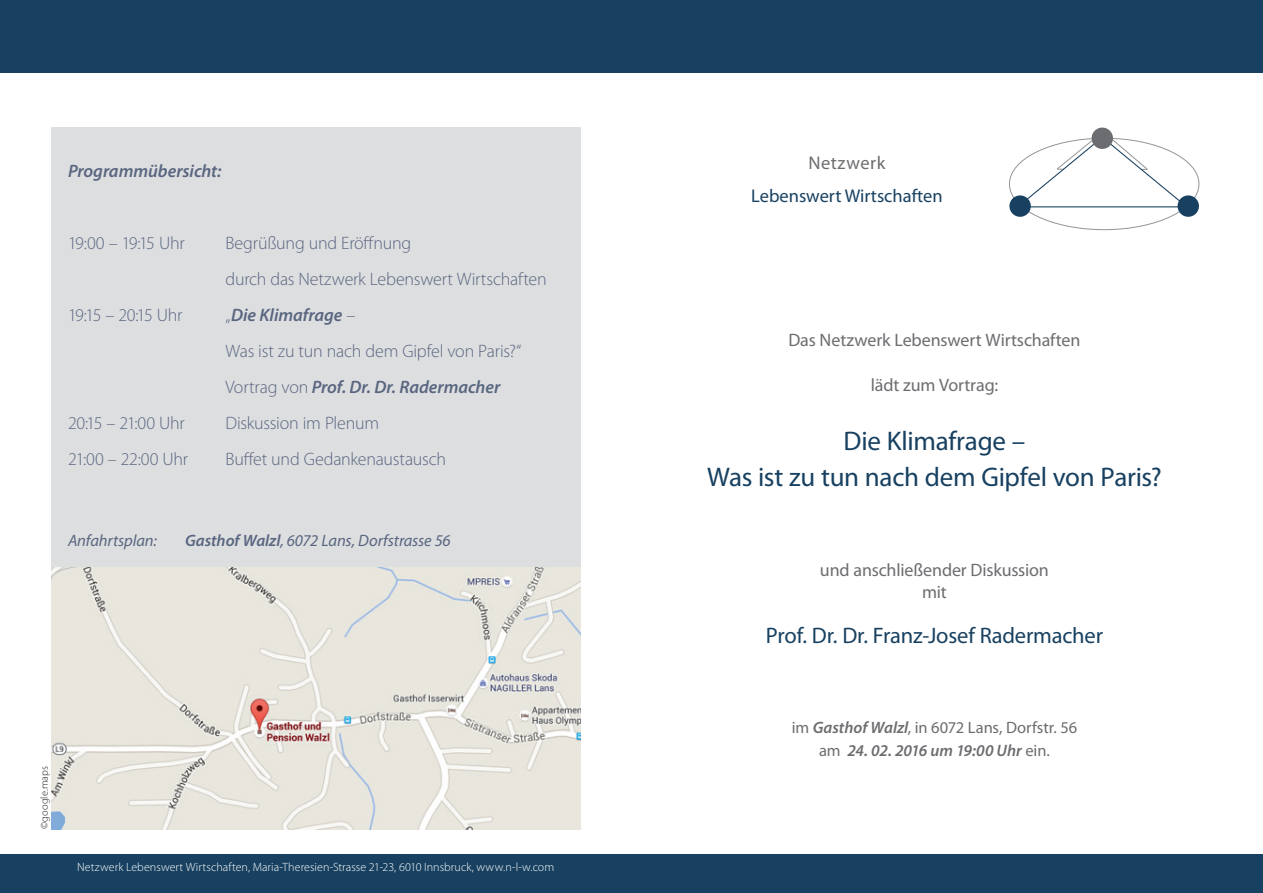
<style>
.page{position:relative;width:1263px;height:893px;background:#fff}
.page>*{position:absolute;margin:0;border:0;box-sizing:border-box;transform-origin:0 0}
.t1{font:27px/36px "Myriad Pro";letter-spacing:-.01em;color:#184161;text-align:center}
.t2{font:22.5px "Myriad Pro";letter-spacing:-.005em;color:#184161}
.t3{font:18.45px "Myriad Pro";color:#184161}
.t4{font:18.45px "Myriad Pro";letter-spacing:.03em;color:#6c6d70}
.t5{font:300 18px/36px "Myriad Pro";letter-spacing:-.015em;color:#596680}
.t6{font:18px/22.5px "Myriad Pro";letter-spacing:-.005em;color:#6c6d70;text-align:center}
.t7{font:italic 600 18px "Myriad Pro";letter-spacing:-.005em;color:#596680}
.t8{font:300 18px "Myriad Pro";letter-spacing:-.05em;color:#596680}
.t9{font:300 18px "Myriad Pro";letter-spacing:-.055em;color:#596680}
.t10{font:italic 600 16.5px/22.5px "Myriad Pro";letter-spacing:-.015em;color:#6c6d70;text-align:center}
.t11{font:italic 16.5px "Myriad Pro";letter-spacing:-.01em;color:#596680}
.t12{font:300 12px "Myriad Pro";letter-spacing:.005em;color:#fff}
.t13{font:300 10.5px "Myriad Pro";letter-spacing:.01em;color:#231f20}
.s1{font-weight:600;font-style:italic}
.s2{font-weight:600}
.s3{font-weight:400;font-style:normal}
</style>
<div class="page">
<div style="left:51px;top:128px;width:529px;height:701px;background:#dddee0"></div>
<div style="left:0;top:0;width:1263px;height:72px;background:#184161"></div>
<div style="left:0;top:855px;width:1263px;height:38px;background:#184161"></div>
<img style="left:51px;top:567px;width:529px;height:262px">
<svg style="left:1015px;top:131px;width:175px;height:77px"></svg>
<div style="left:1009px;top:195px;width:22px;height:22px;background:#184161;border-radius:50%"></div>
<div style="left:1177px;top:195px;width:22px;height:22px;background:#184161;border-radius:50%"></div>
<div style="left:1091px;top:128px;width:22px;height:21px;background:#6c6d70;border-radius:50%"></div>
<p class="t7" style="left:68px;top:160px;width:155px">Programmübersicht:</p>
<p class="t8" style="left:68px;top:232px;width:118px">19:00 – 19:15 Uhr</p>
<p class="t5" style="left:226px;top:225px;width:323px">Begrüßung und Eröffnung<br>durch das Netzwerk Lebenswert Wirtschaften</p>
<p class="t9" style="left:68px;top:304px;width:116px">19:15 – 20:15 Uhr</p>
<p class="t5" style="left:226px;top:297px;width:297px">„<span class="s1">Die Klimafrage</span> –<br>Was ist zu tun nach dem Gipfel von Paris?“<br>Vortrag von <span class="s1">Prof. Dr. Dr. Radermacher</span></p>
<p class="t5" style="left:68px;top:405px;width:118px">20:15 – 21:00 Uhr</p>
<p class="t5" style="left:226px;top:405px;width:155px">Diskussion im Plenum</p>
<p class="t5" style="left:68px;top:441px;width:122px">21:00 – 22:00 Uhr</p>
<p class="t5" style="left:226px;top:441px;width:222px">Buffet und Gedankenaustausch</p>
<p class="t11" style="left:68px;top:530px;width:90px">Anfahrtsplan:</p>
<p class="t11" style="left:185px;top:530px;width:267px"><span class="s2">Gasthof Walzl</span>, 6072 Lans, Dorfstrasse 56</p>
<p class="t13" style="left:38px;top:829px;width:65px;rotate:-90deg">©google.maps</p>
<p class="t12" style="left:77px;top:860px;width:479px">Netzwerk Lebenswert Wirtschaften, Maria-Theresien-Strasse 21-23, 6010 Innsbruck, www.n-l-w.com</p>
<p class="t4" style="left:808px;top:151px;width:79px">Netzwerk</p>
<p class="t3" style="left:751px;top:184px;width:193px">Lebenswert Wirtschaften</p>
<p class="t6" style="left:788px;top:328px;width:293px">Das Netzwerk Lebenswert Wirtschaften</p>
<p class="t6" style="left:871px;top:373px;width:129px">lädt zum Vortrag:</p>
<h1 class="t1" style="left:707px;top:422px;width:456px">Die Klimafrage –<br>Was ist zu tun nach dem Gipfel von Paris?</h1>
<p class="t6" style="left:820px;top:558px;width:230px">und anschließender Diskussion mit</p>
<p class="t2" style="left:766px;top:622px;width:339px">Prof. Dr. Dr. Franz-Josef Radermacher</p>
<p class="t10" style="left:792px;top:716px;width:287px"><span class="s3">im</span> Gasthof Walzl<span class="s3">, in 6072 Lans, Dorfstr. 56 am</span> 24. 02. 2016 um 19:00 Uhr <span class="s3">ein.</span></p>
</div>
